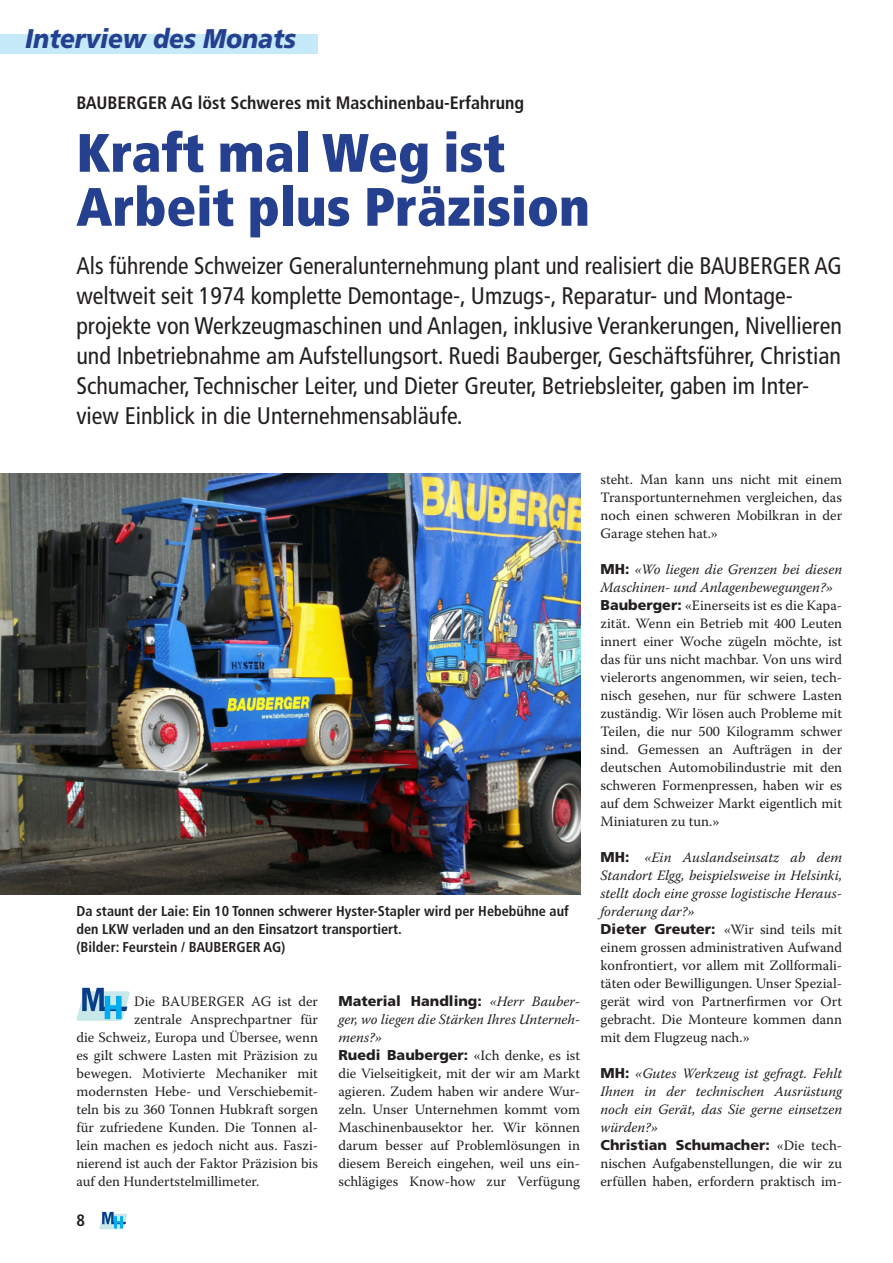
<style>
.page{position:relative;width:893px;height:1263px;background:#fff}
.page>*{position:absolute;margin:0;border:0;box-sizing:border-box;transform-origin:0 0}
.t1{font:900 condensed 54px/54px "Frutiger";color:#25408f}
.t2{font:italic 900 27px "Frutiger";letter-spacing:-.005em;color:#25408f;scale:.9 1}
.t3{font:condensed 24px/30px "Frutiger";color:#231f20}
.t4{font:700 condensed 18px "Frutiger";color:#231f20}
.t5{font:700 condensed 16.5px "Frutiger";color:#231f20}
.t6{font:14.25px/18px "Warnock Pro";color:#231f20}
.t7{font:italic 14.25px/18px "Warnock Pro";color:#231f20}
.t8{font:700 condensed 14.25px/18px "Frutiger";color:#231f20}
.t9{font:900 14.25px "Frutiger";color:#231f20}
.s1{font-family:"Warnock Pro";font-weight:400;font-style:italic}
.s2{font-family:"Warnock Pro";font-weight:400}
.s3{font-family:"Frutiger";font-weight:900}
.s4{font-style:italic}
.s5{font-family:"Frutiger";font-weight:900;font-style:normal}
</style>
<div class="page">
<svg style="left:76px;top:988px;width:54px;height:33px"></svg>
<div style="left:0;top:34px;width:317px;height:19px;background:#c6eafa"></div>
<img style="left:0;top:474px;width:580px;height:421px">
<svg style="left:99px;top:1212px;width:28px;height:17px"></svg>
<h2 class="t2" style="left:25px;top:28px;width:302px">Interview des Monats</h2>
<p class="t4" style="left:76px;top:96px;width:449px">BAUBERGER AG löst Schweres mit Maschinenbau-Erfahrung</p>
<h1 class="t1" style="left:76px;top:130px;width:515px">Kraft mal Weg ist<br>Arbeit plus Präzision</h1>
<p class="t3" style="left:76px;top:252px;width:767px">Als führende Schweizer Generalunternehmung plant und realisiert die BAUBERGER AG weltweit seit 1974 komplette Demontage-, Umzugs-, Reparatur- und Montage&shy;projekte von Werkzeugmaschinen und Anlagen, inklusive Verankerungen, Nivellieren und Inbetriebnahme am Aufstellungsort. Ruedi Bauberger, Geschäftsführer, Christian Schumacher, Technischer Leiter, und Dieter Greuter, Betriebsleiter, gaben im Inter&shy;view Einblick in die Unternehmensabläufe.</p>
<p class="t8" style="left:76px;top:903px;width:494px">Da staunt der Laie: Ein 10 Tonnen schwerer Hyster-Stapler wird per Hebebühne auf den LKW verladen und an den Einsatzort transportiert.<br>(Bilder: Feurstein / BAUBERGER AG)</p>
<p class="t6" style="left:134px;top:994px;width:185px">Die BAUBERGER AG ist der</p>
<p class="t6" style="left:134px;top:1012px;width:185px">zentrale Ansprechpartner für</p>
<p class="t6" style="left:76px;top:1030px;width:243px">die Schweiz, Europa und Übersee, wenn</p>
<p class="t6" style="left:76px;top:1048px;width:243px">es gilt schwere Lasten mit Präzision zu</p>
<p class="t6" style="left:76px;top:1066px;width:243px">bewegen. Motivierte Mechaniker mit</p>
<p class="t6" style="left:76px;top:1084px;width:243px">modernsten Hebe- und Verschiebemit-</p>
<p class="t6" style="left:76px;top:1102px;width:243px">teln bis zu 360 Tonnen Hubkraft sorgen</p>
<p class="t6" style="left:76px;top:1120px;width:243px">für zufriedene Kunden. Die Tonnen al-</p>
<p class="t6" style="left:76px;top:1138px;width:243px">lein machen es jedoch nicht aus. Faszi-</p>
<p class="t6" style="left:76px;top:1156px;width:243px">nierend ist auch der Faktor Präzision bis</p>
<p class="t6" style="left:76px;top:1174px;width:184px">auf den Hundertstelmillimeter.</p>
<p class="t5" style="left:76px;top:1214px;width:10px">8</p>
<p class="t9" style="left:338px;top:995px;width:243px">Material Handling: <span class="s1">«Herr Bauber-</span></p>
<p class="t7" style="left:338px;top:1011px;width:243px">ger, wo liegen die Stärken Ihres Unterneh&shy;mens?»</p>
<p class="t9" style="left:338px;top:1049px;width:243px">Ruedi Bauberger: <span class="s2">«Ich denke, es ist</span></p>
<p class="t6" style="left:338px;top:1066px;width:243px;text-align:justify">die Vielseitigkeit, mit der wir am Markt agieren. Zudem haben wir andere Wur&shy;zeln. Unser Unternehmen kommt vom Maschinenbausektor her. Wir können darum besser auf Problemlösungen in diesem Bereich eingehen, weil uns ein&shy;schlägiges Know-how zur Verfügung</p>
<p class="t6" style="left:600px;top:472px;width:243px;text-align:justify">steht. Man kann uns nicht mit einem Transportunternehmen vergleichen, das noch einen schweren Mobilkran in der Garage stehen hat.»</p>
<p class="t6" style="left:600px;top:562px;width:243px"><span class="s3">MH:</span> <span class="s4">«Wo liegen die Grenzen bei diesen Maschinen- und Anlagenbewegungen?» </span><span class="s3">Bauberger:</span> «Einerseits ist es die Kapa&shy;zität. Wenn ein Betrieb mit 400 Leuten innert einer Woche zügeln möchte, ist das für uns nicht machbar. Von uns wird vielerorts angenommen, wir seien, tech&shy;nisch gesehen, nur für schwere Lasten zuständig. Wir lösen auch Probleme mit Teilen, die nur 500 Kilogramm schwer sind. Gemessen an Aufträgen in der deutschen Automobilindustrie mit den schweren Formenpressen, haben wir es auf dem Schweizer Markt eigentlich mit Miniaturen zu tun.»</p>
<p class="t6" style="left:600px;top:850px;width:243px"><span class="s3">MH:</span> <span class="s4">«Ein Auslandseinsatz ab dem Standort Elgg, beispielsweise in Helsinki, stellt doch eine grosse logistische Heraus&shy;forderung dar?»<br></span><span class="s3">Dieter Greuter:</span> «Wir sind teils mit einem grossen administrativen Aufwand konfrontiert, vor allem mit Zollformali&shy;täten oder Bewilligungen. Unser Spezial&shy;gerät wird von Partnerfirmen vor Ort gebracht. Die Monteure kommen dann mit dem Flugzeug nach.»</p>
<p class="t7" style="left:600px;top:1065px;width:243px;text-align:justify"><span class="s5">MH:</span> «Gutes Werkzeug ist gefragt. Fehlt Ihnen in der technischen Ausrüstung noch ein Gerät, das Sie gerne einsetzen würden?»</p>
<p class="t9" style="left:600px;top:1139px;width:243px">Christian Schumacher: <span class="s2">«Die tech-</span></p>
<p class="t6" style="left:600px;top:1156px;width:243px">nischen Aufgabenstellungen, die wir zu erfüllen haben, erfordern praktisch im-</p>
</div>
